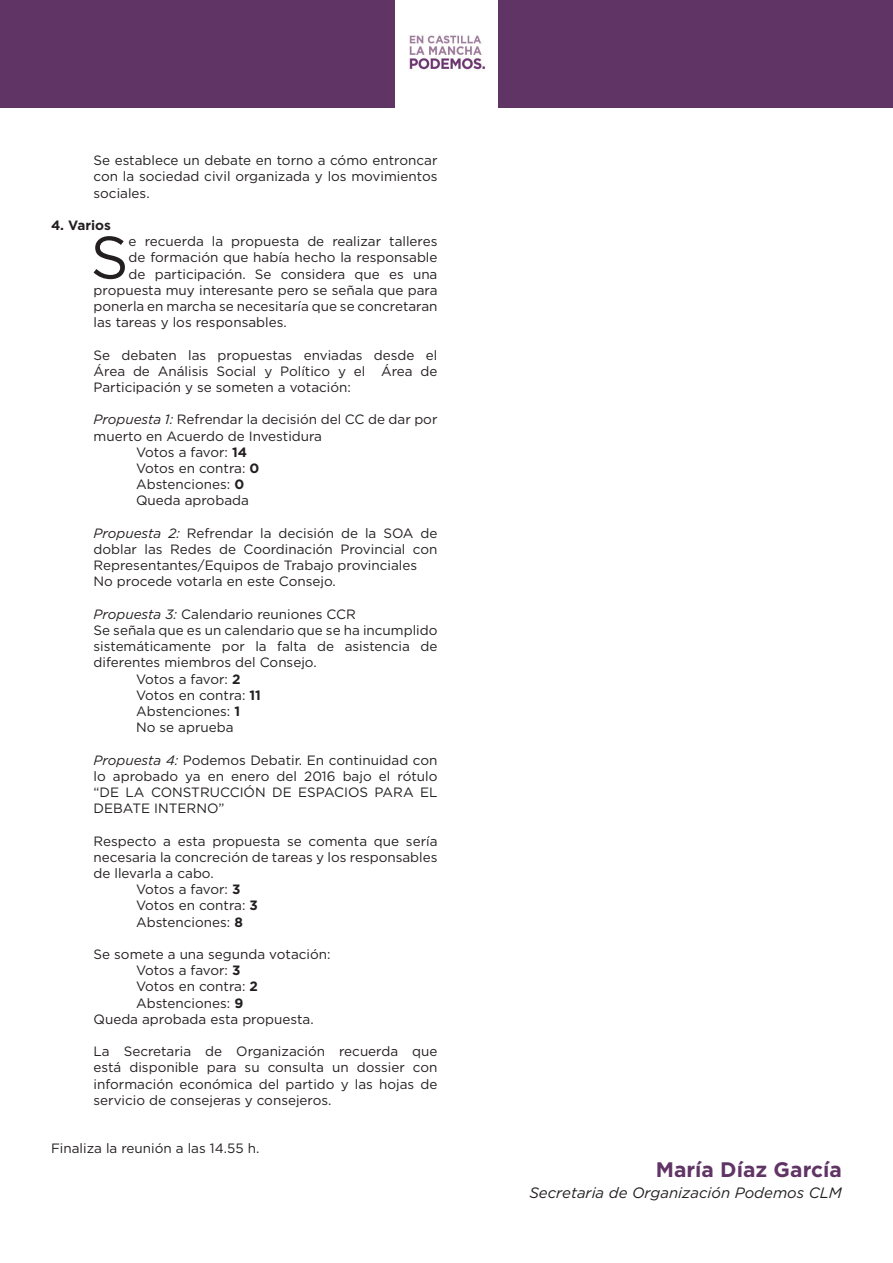
<style>
.page{position:relative;width:893px;height:1263px;background:#fff}
.page>*{position:absolute;margin:0;border:0;box-sizing:border-box;transform-origin:0 0}
.t1{font:59.85px "Gotham";color:#231f20}
.t2{font:700 21px "Gotham";color:#603465}
.t3{font:italic 15px "Gotham";color:#231f20}
.t4{font:13.5px/16.2px "Gotham";color:#231f20;text-align:justify}
.t5{font:700 13.5px "Gotham";color:#231f20}
.s1{font-style:italic}
.s2{font-weight:700}
</style>
<div class="page">
<div style="left:0;top:0;width:893px;height:107px;background:#603465"></div>
<img style="left:395px;top:0;width:102px;height:107px">
<p class="t4" style="left:94px;top:152px;width:345px">Se establece un debate en torno a cómo entroncar con la sociedad civil organizada y los movimientos sociales.</p>
<p class="t5" style="left:51px;top:216px;width:61px">4. Varios</p>
<h1 class="t1" style="left:90px;top:219px;width:40px">S</h1>
<p class="t4" style="left:129px;top:233px;width:310px">e recuerda la propuesta de realizar talleres</p>
<p class="t4" style="left:129px;top:249px;width:310px">de formación que había hecho la responsable</p>
<p class="t4" style="left:129px;top:265px;width:310px">de participación. Se considera que es una</p>
<p class="t4" style="left:94px;top:282px;width:345px">propuesta muy interesante pero se señala que para</p>
<p class="t4" style="left:94px;top:298px;width:345px">ponerla en marcha se necesitaría que se concretaran</p>
<p class="t4" style="left:94px;top:314px;width:195px">las tareas y los responsables.</p>
<p class="t4" style="left:94px;top:346px;width:345px">Se debaten las propuestas enviadas desde el Área de Análisis Social y Político y el Área de Participación y se someten a votación:</p>
<p class="t4" style="left:94px;top:411px;width:345px"><span class="s1">Propuesta 1:</span> Refrendar la decisión del CC de dar por</p>
<p class="t4" style="left:94px;top:427px;width:230px">muerto en Acuerdo de Investidura</p>
<p class="t4" style="left:136px;top:444px;width:113px">Votos a favor: <span class="s2">14</span></p>
<p class="t4" style="left:136px;top:460px;width:125px">Votos en contra: <span class="s2">0</span></p>
<p class="t4" style="left:136px;top:476px;width:110px">Abstenciones: <span class="s2">0</span></p>
<p class="t4" style="left:136px;top:492px;width:114px">Queda aprobada</p>
<p class="t4" style="left:94px;top:525px;width:345px;text-align:left"><span class="s1">Propuesta 2:</span> Refrendar la decisión de la SOA de doblar las Redes de Coordinación Provincial con Representantes/Equipos de Trabajo provinciales No procede votarla en este Consejo.</p>
<p class="t4" style="left:94px;top:606px;width:264px"><span class="s1">Propuesta 3:</span> Calendario reuniones CCR</p>
<p class="t4" style="left:94px;top:622px;width:345px">Se señala que es un calendario que se ha incumplido</p>
<p class="t4" style="left:94px;top:638px;width:345px">sistemáticamente por la falta de asistencia de</p>
<p class="t4" style="left:94px;top:654px;width:225px">diferentes miembros del Consejo.</p>
<p class="t4" style="left:136px;top:670px;width:106px">Votos a favor: <span class="s2">2</span></p>
<p class="t4" style="left:136px;top:687px;width:126px">Votos en contra: <span class="s2">11</span></p>
<p class="t4" style="left:136px;top:703px;width:105px">Abstenciones: <span class="s2">1</span></p>
<p class="t4" style="left:136px;top:719px;width:99px">No se aprueba</p>
<p class="t4" style="left:94px;top:751px;width:345px"><span class="s1">Propuesta 4:</span> Podemos Debatir. En continuidad con lo aprobado ya en enero del 2016 bajo el rótulo “DE LA CONSTRUCCIÓN DE ESPACIOS PARA EL DEBATE INTERNO”</p>
<p class="t4" style="left:94px;top:832px;width:345px">Respecto a esta propuesta se comenta que sería</p>
<p class="t4" style="left:94px;top:849px;width:345px">necesaria la concreción de tareas y los responsables</p>
<p class="t4" style="left:94px;top:865px;width:122px">de llevarla a cabo.</p>
<p class="t4" style="left:136px;top:881px;width:106px">Votos a favor: <span class="s2">3</span></p>
<p class="t4" style="left:136px;top:897px;width:123px">Votos en contra: <span class="s2">3</span></p>
<p class="t4" style="left:136px;top:913px;width:108px">Abstenciones: <span class="s2">8</span></p>
<p class="t4" style="left:94px;top:946px;width:239px">Se somete a una segunda votación:</p>
<p class="t4" style="left:136px;top:962px;width:106px">Votos a favor: <span class="s2">3</span></p>
<p class="t4" style="left:136px;top:978px;width:123px">Votos en contra: <span class="s2">2</span></p>
<p class="t4" style="left:136px;top:994px;width:109px">Abstenciones: <span class="s2">9</span></p>
<p class="t4" style="left:94px;top:1011px;width:222px">Queda aprobada esta propuesta.</p>
<p class="t4" style="left:94px;top:1043px;width:345px">La Secretaria de Organización recuerda que está disponible para su consulta un dossier con información económica del partido y las hojas de servicio de consejeras y consejeros.</p>
<p class="t4" style="left:51px;top:1140px;width:210px">Finaliza la reunión a las 14.55 h.</p>
<h2 class="t2" style="left:656px;top:1155px;width:188px">María Díaz García</h2>
<p class="t3" style="left:529px;top:1183px;width:314px">Secretaria de Organización Podemos CLM</p>
</div>
